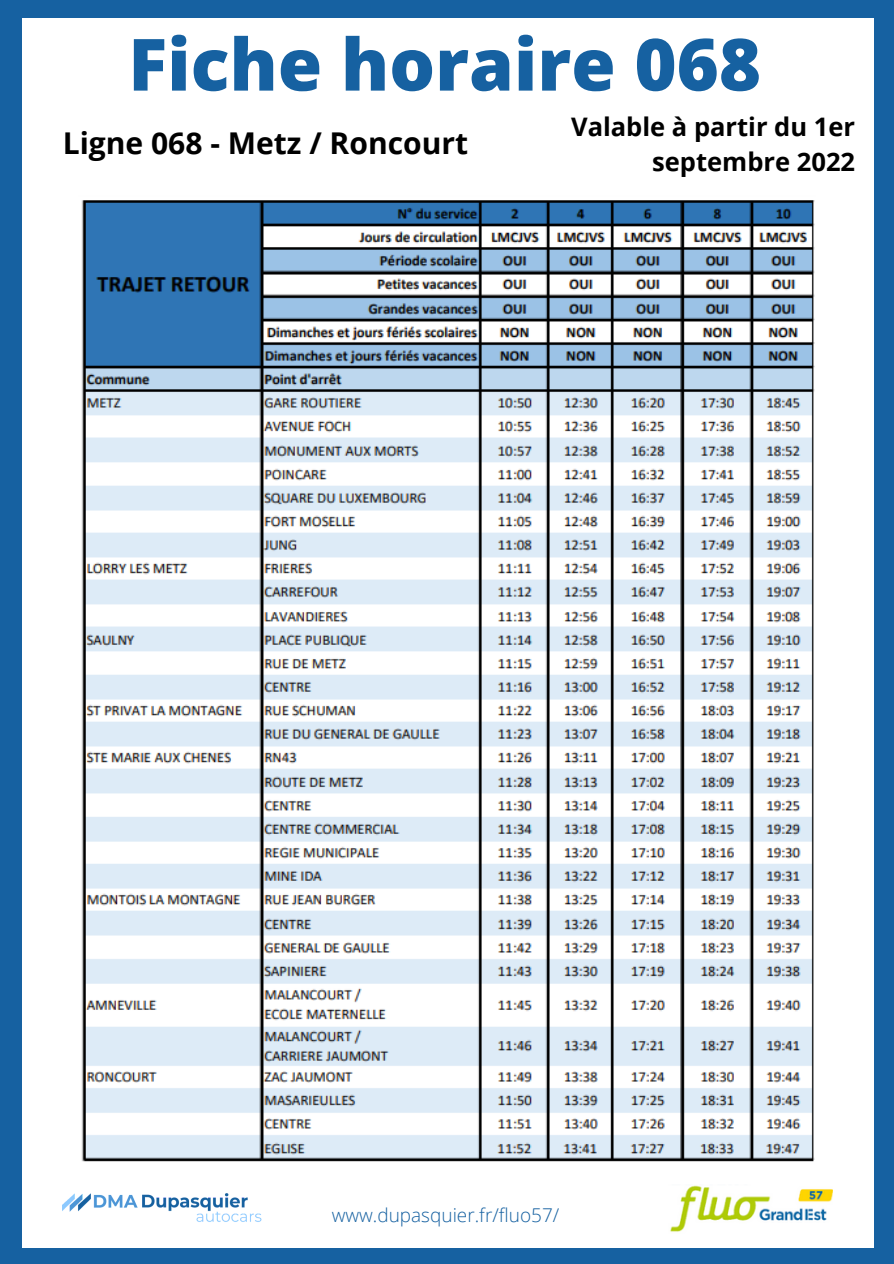
<style>
.page{position:relative;width:894px;height:1264px;background:#fff}
.page>*{position:absolute;margin:0;border:0;box-sizing:border-box;transform-origin:0 0}
.t1{font:800 72px "Open Sans";color:#1661a1}
.t2{font:700 30px "Open Sans";color:#000}
.t3{font:700 25.5px/35px "Open Sans";color:#000;text-align:right}
.t4{font:300 19.05px "Open Sans";color:#1661a1}
</style>
<div class="page">
<div style="left:0;top:0;width:893px;height:1263px;background:#1661a1"></div>
<div style="left:22px;top:18px;width:851px;height:1229px;background:#fff"></div>
<img style="left:81px;top:200px;width:734px;height:962px">
<img style="left:62px;top:1193px;width:199px;height:29px">
<img style="left:670px;top:1185px;width:162px;height:47px">
<h1 class="t1" style="left:128px;top:14px;width:634px">Fiche horaire 068</h1>
<p class="t2" style="left:63px;top:122px;width:407px">Ligne 068 - Metz / Roncourt</p>
<p class="t3" style="left:571px;top:108px;width:285px">Valable à partir du 1er septembre 2022</p>
<p class="t4" style="left:331px;top:1201px;width:229px">www.dupasquier.fr/fluo57/</p>
</div>
